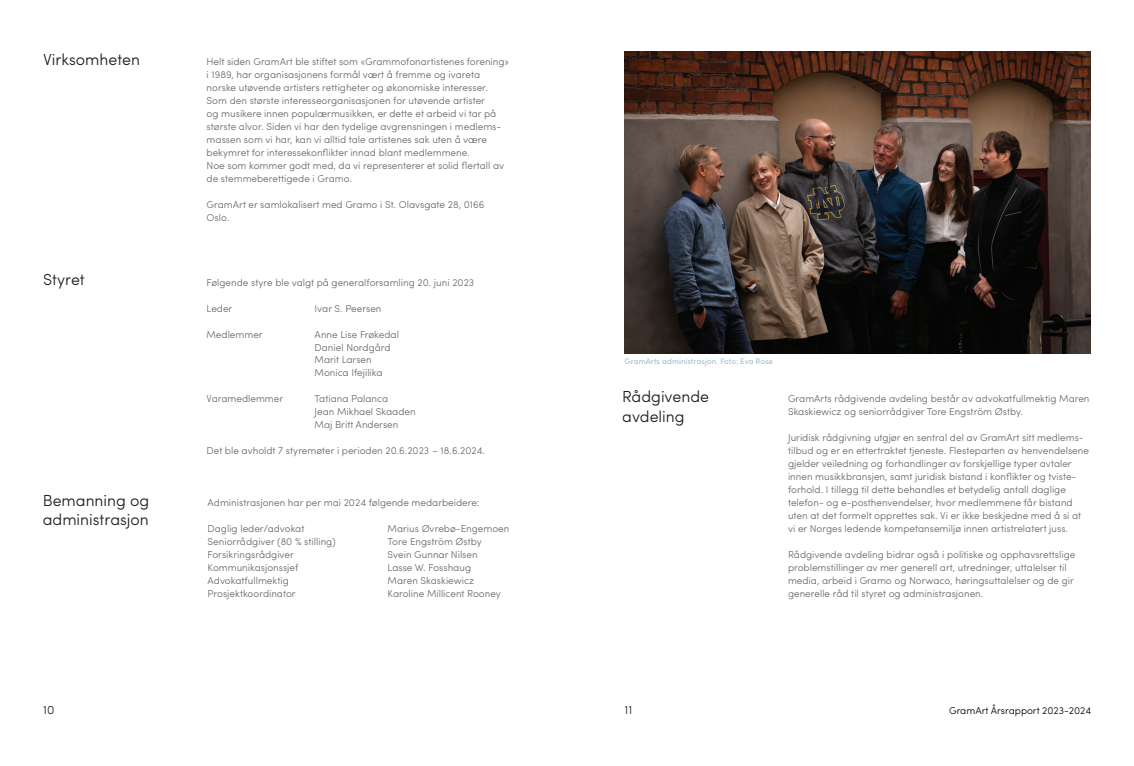
<style>
.page{position:relative;width:1134px;height:766px;background:#fff}
.page>*{position:absolute;margin:0;border:0;box-sizing:border-box;transform-origin:0 0}
.t1{font:300 16px/19.5px "Sofia Pro";color:#231f20}
.t2{font:300 12px "Sofia Pro";color:#231f20}
.t3{font:300 10px/13px "Sofia Pro";color:#6b6a6a}
.t4{font:300 10px "Sofia Pro";color:#040503}
.t5{font:8px "Sofia Pro";color:#9bc0ce}
</style>
<div class="page">
<img style="left:625px;top:52px;width:466px;height:301px">
<h1 class="t1" style="left:43px;top:48px;width:99px">Virksomheten</h1>
<p class="t3" style="left:207px;top:54px;width:304px">Helt siden GramArt ble stiftet som «Grammofonartistenes forening» i 1989, har organisasjonens formål vært å fremme og ivareta norske utøvende artisters rettigheter og økonomiske interesser.<br>Som den største interesseorganisasjonen for utøvende artister<br>og musikere innen populærmusikken, er dette et arbeid vi tar på største alvor. Siden vi har den tydelige avgrensningen i medlems&shy;massen som vi har, kan vi alltid tale artistenes sak uten å være bekymret for interessekonflikter innad blant medlemmene.<br>Noe som kommer godt med, da vi representerer et solid flertall av de stemmeberettigede i Gramo.</p>
<p class="t3" style="left:207px;top:197px;width:279px">GramArt er samlokalisert med Gramo i St. Olavsgate 28, 0166<br>Oslo.</p>
<h1 class="t1" style="left:43px;top:268px;width:43px">Styret</h1>
<p class="t3" style="left:207px;top:275px;width:269px">Følgende styre ble valgt på generalforsamling 20. juni 2023</p>
<p class="t3" style="left:207px;top:301px;width:27px">Leder</p>
<p class="t3" style="left:315px;top:301px;width:68px">Ivar S. Peersen</p>
<p class="t3" style="left:207px;top:327px;width:58px">Medlemmer</p>
<p class="t3" style="left:315px;top:327px;width:86px">Anne Lise Frøkedal<br>Daniel Nordgård<br>Marit Larsen<br>Monica Ifejilika</p>
<p class="t3" style="left:207px;top:391px;width:78px">Varamedlemmer</p>
<p class="t3" style="left:315px;top:391px;width:103px">Tatiana Palanca<br>Jean Mikhael Skaaden<br>Maj Britt Andersen</p>
<p class="t3" style="left:207px;top:443px;width:280px">Det ble avholdt 7 styremøter i perioden 20.6.2023 – 18.6.2024.</p>
<h1 class="t1" style="left:43px;top:489px;width:108px">Bemanning og administrasjon</h1>
<p class="t3" style="left:208px;top:495px;width:273px">Administrasjonen har per mai 2024 følgende medarbeidere:</p>
<p class="t3" style="left:208px;top:521px;width:98px">Daglig leder/advokat</p>
<p class="t3" style="left:388px;top:521px;width:123px">Marius Øvrebø-Engemoen</p>
<p class="t3" style="left:208px;top:534px;width:130px">Seniorrådgiver (80 % stilling)</p>
<p class="t3" style="left:388px;top:534px;width:96px">Tore Engström Østby</p>
<p class="t3" style="left:208px;top:547px;width:88px">Forsikringsrådgiver</p>
<p class="t3" style="left:388px;top:547px;width:92px">Svein Gunnar Nilsen</p>
<p class="t3" style="left:208px;top:560px;width:92px">Kommunikasjonssjef</p>
<p class="t3" style="left:388px;top:560px;width:85px">Lasse W. Fosshaug</p>
<p class="t3" style="left:208px;top:573px;width:83px">Advokatfullmektig</p>
<p class="t3" style="left:388px;top:573px;width:88px">Maren Skaskiewicz</p>
<p class="t3" style="left:208px;top:586px;width:90px">Prosjektkoordinator</p>
<p class="t3" style="left:388px;top:586px;width:115px">Karoline Millicent Rooney</p>
<p class="t5" style="left:625px;top:354px;width:150px">GramArts administrasjon. Foto: Eva Rose</p>
<h1 class="t1" style="left:622px;top:386px;width:88px">Rådgivende avdeling</h1>
<p class="t3" style="left:788px;top:391px;width:303px">GramArts rådgivende avdeling består av advokatfullmektig Maren<br>Skaskiewicz og seniorrådgiver Tore Engström Østby.</p>
<p class="t3" style="left:788px;top:430px;width:302px">Juridisk rådgivning utgjør en sentral del av GramArt sitt medlems&shy;tilbud og er en ettertraktet tjeneste. Flesteparten av henvendelsene gjelder veiledning og forhandlinger av forskjellige typer avtaler innen musikkbransjen, samt juridisk bistand i konflikter og tviste&shy;forhold. I tillegg til dette behandles et betydelig antall daglige telefon- og e-posthenvendelser, hvor medlemmene får bistand uten at det formelt opprettes sak. Vi er ikke beskjedne med å si at vi er Norges ledende kompetansemiljø innen artistrelatert juss.</p>
<p class="t3" style="left:788px;top:547px;width:289px">Rådgivende avdeling bidrar også i politiske og opphavsrettslige problemstillinger av mer generell art, utredninger, uttalelser til media, arbeid i Gramo og Norwaco, høringsuttalelser og de gir generelle råd til styret og administrasjonen.</p>
<p class="t2" style="left:43px;top:700px;width:13px">10</p>
<p class="t2" style="left:625px;top:700px;width:9px">11</p>
<p class="t4" style="left:949px;top:703px;width:144px">GramArt Årsrapport 2023-2024</p>
</div>
